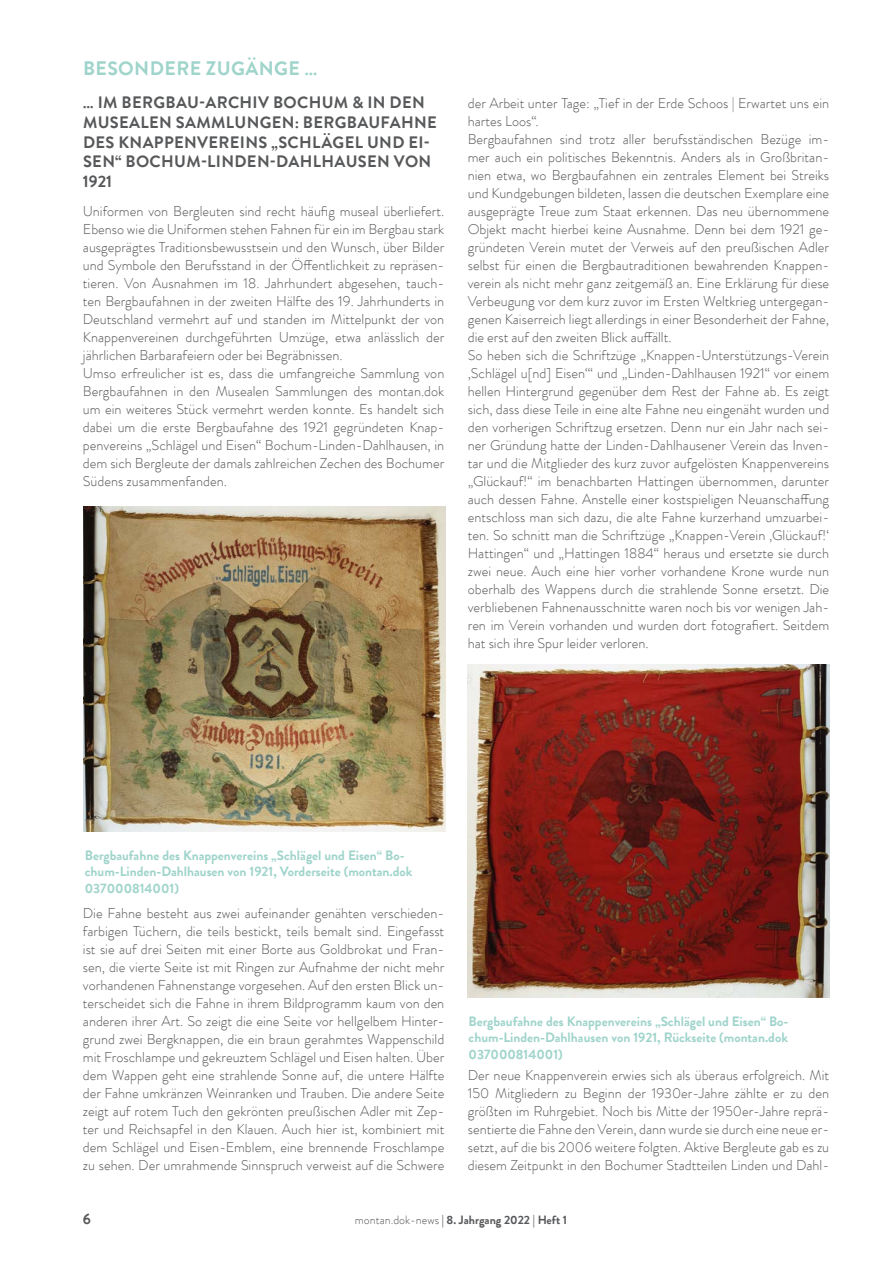
<style>
.page{position:relative;width:893px;height:1263px;background:#fff}
.page>*{position:absolute;margin:0;border:0;box-sizing:border-box;transform-origin:0 0}
.t1{font:700 19.5px "Brandon Grotesque Office";letter-spacing:.02em;color:#9fd4cb}
.t2{font:700 16.5px/19.8px "Brandon Grotesque Office";letter-spacing:.02em;color:#57585a}
.t3{font:700 15px "Brandon Grotesque Office";color:#57585a}
.t4{font:300 14.25px/18px "Brandon Grotesque Office";color:#57585a}
.t5{font:700 13.5px/16.2px "Brandon Grotesque Office";color:#9fd4cb}
.t6{font:700 12px "Brandon Grotesque Office";color:#57585a}
.s1{font-weight:300}
</style>
<div class="page">
<img style="left:84px;top:506px;width:361px;height:325px">
<img style="left:468px;top:665px;width:361px;height:332px">
<h1 class="t1" style="left:83px;top:55px;width:236px">BESONDERE ZUGÄNGE …</h1>
<p class="t2" style="left:83px;top:93px;width:356px">… IM BERGBAU-ARCHIV BOCHUM &amp; IN DEN<br>MUSEALEN SAMMLUNGEN: BERGBAUFAHNE<br>DES KNAPPENVEREINS „SCHLÄGEL UND EI-<br>SEN“ BOCHUM-LINDEN-DAHLHAUSEN VON<br>1921</p>
<p class="t4" style="left:83px;top:202px;width:363px">Uniformen von Bergleuten sind recht häufig museal überliefert.<br>Ebenso wie die Uniformen stehen Fahnen für ein im Bergbau stark ausgeprägtes Traditionsbewusstsein und den Wunsch, über Bilder und Symbole den Berufsstand in der Öffentlichkeit zu repräsen&shy;tieren. Von Ausnahmen im 18. Jahrhundert abgesehen, tauch&shy;ten Bergbaufahnen in der zweiten Hälfte des 19. Jahrhunderts in Deutschland vermehrt auf und standen im Mittelpunkt der von Knappenvereinen durchgeführten Umzüge, etwa anlässlich der jährlichen Barbarafeiern oder bei Begräbnissen.<br>Umso erfreulicher ist es, dass die umfangreiche Sammlung von Bergbaufahnen in den Musealen Sammlungen des montan.dok um ein weiteres Stück vermehrt werden konnte. Es handelt sich dabei um die erste Bergbaufahne des 1921 gegründeten Knap&shy;penvereins „Schlägel und Eisen“ Bochum-Linden-Dahlhausen, in dem sich Bergleute der damals zahlreichen Zechen des Bochumer Südens zusammenfanden.</p>
<p class="t4" style="left:468px;top:94px;width:363px">der Arbeit unter Tage: „Tief in der Erde Schoos | Erwartet uns ein hartes Loos“.<br>Bergbaufahnen sind trotz aller berufsständischen Bezüge im&shy;mer auch ein politisches Bekenntnis. Anders als in Großbritan&shy;nien etwa, wo Bergbaufahnen ein zentrales Element bei Streiks und Kundgebungen bildeten, lassen die deutschen Exemplare eine ausgeprägte Treue zum Staat erkennen. Das neu übernommene Objekt macht hierbei keine Ausnahme. Denn bei dem 1921 ge&shy;gründeten Verein mutet der Verweis auf den preußischen Adler selbst für einen die Bergbautraditionen bewahrenden Knappen&shy;verein als nicht mehr ganz zeitgemäß an. Eine Erklärung für diese Verbeugung vor dem kurz zuvor im Ersten Weltkrieg untergegan&shy;genen Kaiserreich liegt allerdings in einer Besonderheit der Fahne, die erst auf den zweiten Blick auffällt.<br>So heben sich die Schriftzüge „Knappen-Unterstützungs-Verein ‚Schlägel u[nd] Eisen‘“ und „Linden-Dahlhausen 1921“ vor einem hellen Hintergrund gegenüber dem Rest der Fahne ab. Es zeigt sich, dass diese Teile in eine alte Fahne neu eingenäht wurden und den vorherigen Schriftzug ersetzen. Denn nur ein Jahr nach sei&shy;ner Gründung hatte der Linden-Dahlhausener Verein das Inven&shy;tar und die Mitglieder des kurz zuvor aufgelösten Knappenvereins „Glückauf!“ im benachbarten Hattingen übernommen, darunter auch dessen Fahne. Anstelle einer kostspieligen Neuanschaffung entschloss man sich dazu, die alte Fahne kurzerhand umzuarbei&shy;ten. So schnitt man die Schriftzüge „Knappen-Verein ‚Glückauf!‘ Hattingen“ und „Hattingen 1884“ heraus und ersetzte sie durch zwei neue. Auch eine hier vorher vorhandene Krone wurde nun oberhalb des Wappens durch die strahlende Sonne ersetzt. Die verbliebenen Fahnenausschnitte waren noch bis vor wenigen Jah&shy;ren im Verein vorhanden und wurden dort fotografiert. Seitdem hat sich ihre Spur leider verloren.</p>
<p class="t5" style="left:85px;top:848px;width:329px">Bergbaufahne des Knappenvereins „Schlägel und Eisen“ Bo&shy;chum-Linden-Dahlhausen von 1921, Vorderseite (montan.dok<br>037000814001)</p>
<p class="t4" style="left:83px;top:904px;width:363px;text-align:justify">Die Fahne besteht aus zwei aufeinander genähten verschieden&shy;farbigen Tüchern, die teils bestickt, teils bemalt sind. Eingefasst ist sie auf drei Seiten mit einer Borte aus Goldbrokat und Fran&shy;sen, die vierte Seite ist mit Ringen zur Aufnahme der nicht mehr vorhandenen Fahnenstange vorgesehen. Auf den ersten Blick un&shy;terscheidet sich die Fahne in ihrem Bildprogramm kaum von den anderen ihrer Art. So zeigt die eine Seite vor hellgelbem Hinter&shy;grund zwei Bergknappen, die ein braun gerahmtes Wappenschild mit Froschlampe und gekreuztem Schlägel und Eisen halten. Über dem Wappen geht eine strahlende Sonne auf, die untere Hälfte der Fahne umkränzen Weinranken und Trauben. Die andere Seite zeigt auf rotem Tuch den gekrönten preußischen Adler mit Zep&shy;ter und Reichsapfel in den Klauen. Auch hier ist, kombiniert mit dem Schlägel und Eisen-Emblem, eine brennende Froschlampe zu sehen. Der umrahmende Sinnspruch verweist auf die Schwere</p>
<p class="t5" style="left:469px;top:1014px;width:321px;text-align:justify">Bergbaufahne des Knappenvereins „Schlägel und Eisen“ Bo&shy;chum-Linden-Dahlhausen von 1921, Rückseite (montan.dok 037000814001)</p>
<p class="t4" style="left:468px;top:1066px;width:363px;text-align:justify">Der neue Knappenverein erwies sich als überaus erfolgreich. Mit 150 Mitgliedern zu Beginn der 1930er-Jahre zählte er zu den größten im Ruhrgebiet. Noch bis Mitte der 1950er-Jahre reprä&shy;sentierte die Fahne den Verein, dann wurde sie durch eine neue er&shy;setzt, auf die bis 2006 weitere folgten. Aktive Bergleute gab es zu diesem Zeitpunkt in den Bochumer Stadtteilen Linden und Dahl-</p>
<p class="t3" style="left:83px;top:1208px;width:10px">6</p>
<p class="t6" style="left:355px;top:1211px;width:214px"><span class="s1">montan.dok-news</span> | 8. Jahrgang 2022 | Heft 1</p>
</div>
